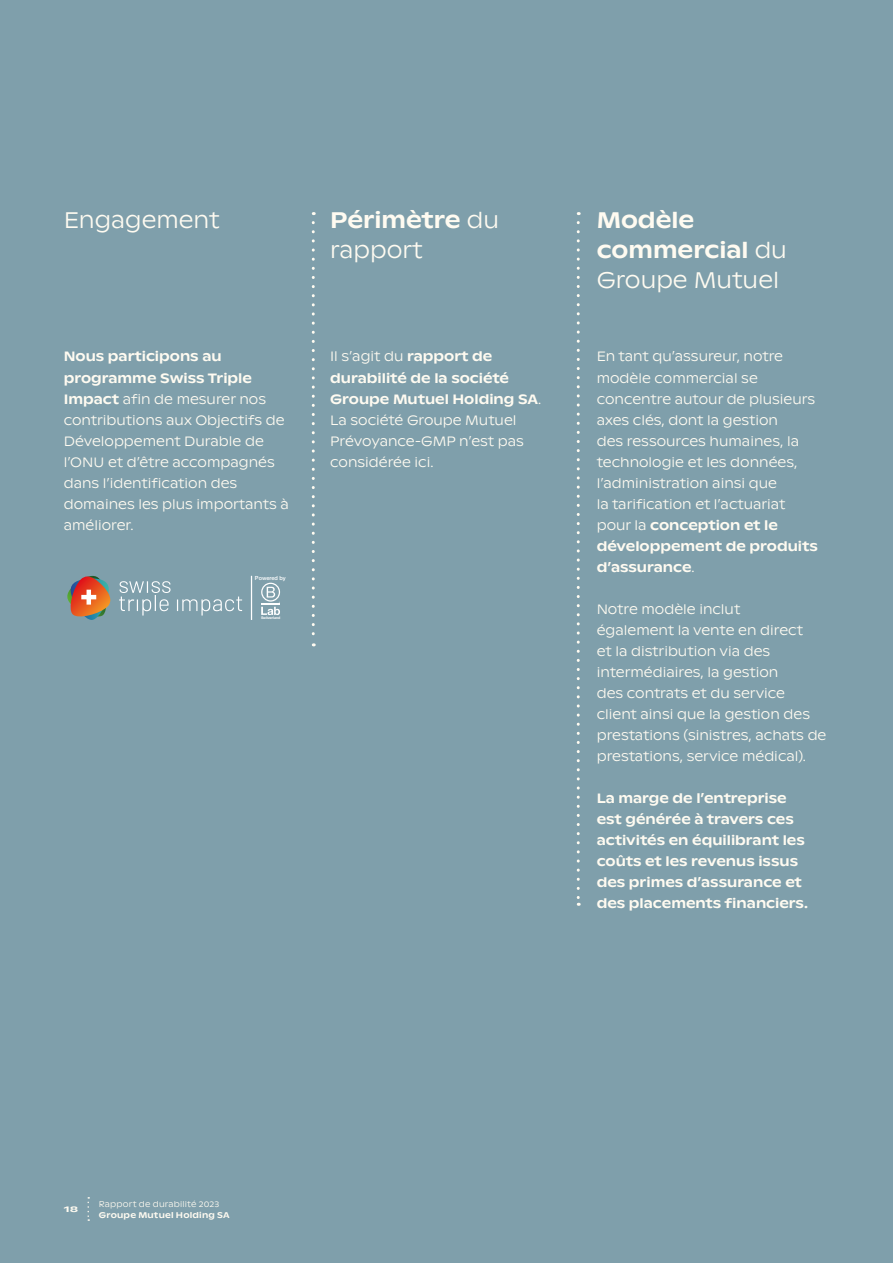
<style>
.page{position:relative;width:893px;height:1263px;background:#7f9fab}
.page>*{position:absolute;margin:0;border:0;box-sizing:border-box;transform-origin:0 0}
.t1{font:500 22.5px/30px "ABC Ginto Nord";color:#fffbf1}
.t2{font:300 22.5px "ABC Ginto Nord";color:#fffbf1}
.t3{font:300 13.5px/21px "ABC Ginto Nord";color:#fffbf1}
.t4{font:500 13.5px/21px "ABC Ginto Nord";color:#fffbf1}
.t5{font:300 8.25px "ABC Ginto Nord";letter-spacing:.02em;color:#fffbf1}
.t6{font:500 8.25px "ABC Ginto Nord";letter-spacing:.025em;color:#fffbf1}
.t7{font:500 8.25px "ABC Ginto Nord";letter-spacing:.025em;color:#fffbf1;scale:1.5 1}
.t8{font:500 5.55px "Helvetica Neue";color:#fff}
.t9{font:700 3.6px "Helvetica Neue";letter-spacing:-.02em;color:#fff}
.s1{font-weight:500}
.s2{font-weight:300}
</style>
<div class="page">
<svg style="left:312px;top:223px;width:3px;height:423px"></svg>
<svg style="left:577px;top:223px;width:3px;height:683px"></svg>
<svg style="left:119px;top:581px;width:52px;height:34px"></svg>
<svg style="left:177px;top:596px;width:65px;height:19px"></svg>
<svg style="left:67px;top:576px;width:44px;height:44px"></svg>
<hr style="left:251px;top:576px;width:1px;height:44px;background:#fff">
<svg style="left:261px;top:583px;width:19px;height:32px"></svg>
<svg style="left:87px;top:1197px;width:2px;height:24px"></svg>
<h1 class="t2" style="left:64px;top:207px;width:157px">Engagement</h1>
<p class="t3" style="left:64px;top:346px;width:227px"><span class="s1">Nous participons au programme Swiss Triple<br>Impact</span> afin de mesurer nos contributions aux Objectifs de<br>Développement Durable de l’ONU et d’être accompagnés dans l’identification des domaines les plus importants à améliorer.</p>
<p class="t8" style="left:255px;top:573px;width:32px">Powered by</p>
<p class="t9" style="left:261px;top:615px;width:21px">Switzerland</p>
<h1 class="t1" style="left:330px;top:205px;width:170px">Périmètre <span class="s2">du rapport</span></h1>
<p class="t3" style="left:330px;top:346px;width:212px">Il s’agit du <span class="s1">rapport de durabilité de la société<br>Groupe Mutuel Holding SA</span>.<br>La société Groupe Mutuel<br>Prévoyance-GMP n’est pas considérée ici.</p>
<h1 class="t1" style="left:597px;top:205px;width:192px">Modèle commercial <span class="s2">du<br>Groupe Mutuel</span></h1>
<p class="t3" style="left:597px;top:346px;width:223px">En tant qu’assureur, notre modèle commercial se concentre autour de plusieurs axes clés, dont la gestion<br>des ressources humaines, la technologie et les données, l’administration ainsi que<br>la tarification et l’actuariat pour la <span class="s1">conception et le développement de produits d’assurance</span>.</p>
<p class="t3" style="left:597px;top:598px;width:231px">Notre modèle inclut<br>également la vente en direct<br>et la distribution via des intermédiaires, la gestion<br>des contrats et du service client ainsi que la gestion des prestations (sinistres, achats de prestations, service médical).</p>
<p class="t4" style="left:597px;top:787px;width:213px">La marge de l’entreprise est générée à travers ces activités en équilibrant les coûts et les revenus issus des primes d’assurance et des placements financiers.</p>
<p class="t7" style="left:64px;top:1204px;width:11px">18</p>
<p class="t5" style="left:99px;top:1199px;width:122px">Rapport de durabilité 2023</p>
<p class="t6" style="left:99px;top:1209px;width:132px">Groupe Mutuel Holding SA</p>
</div>
